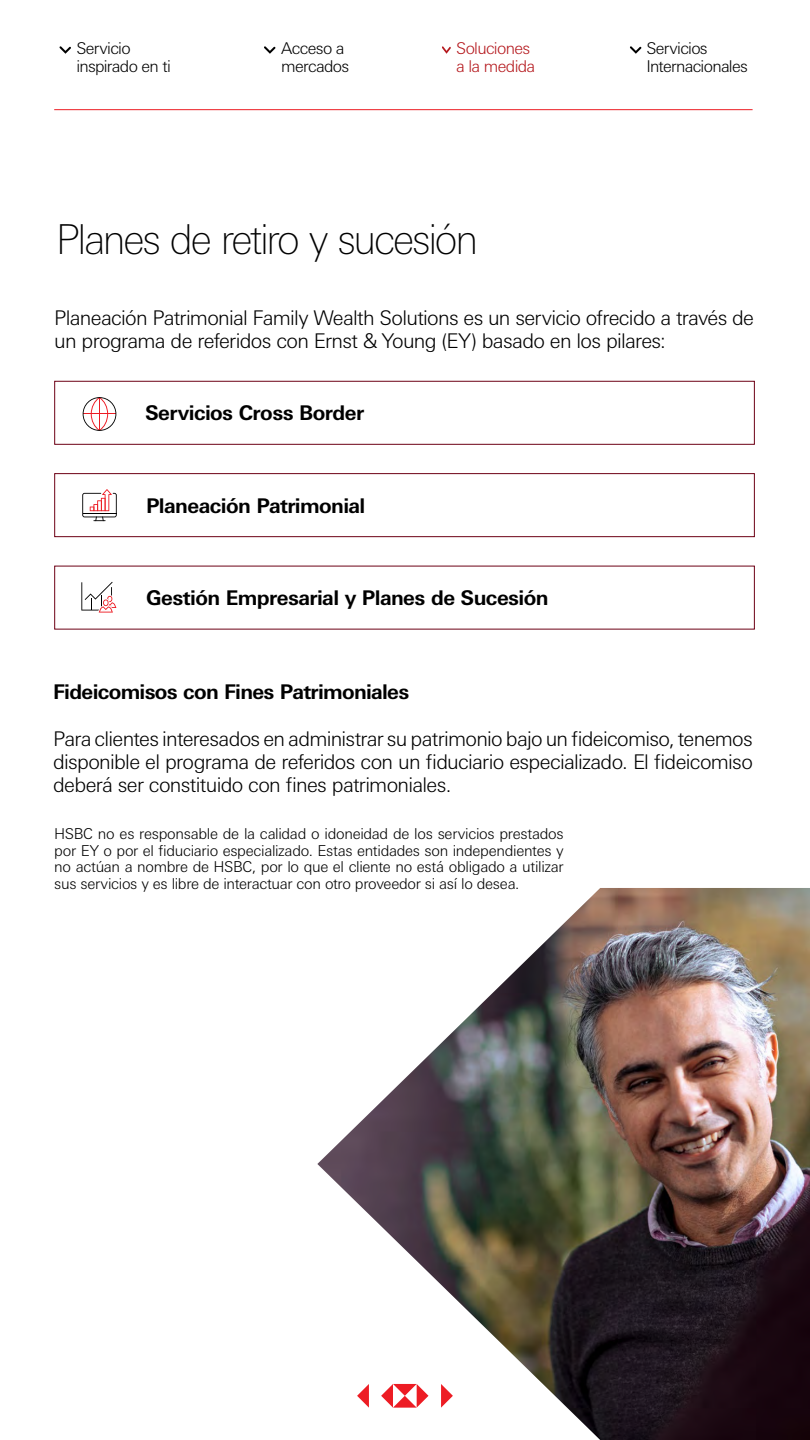
<style>
.page{position:relative;width:810px;height:1440px;background:#fff}
.page>*{position:absolute;margin:0;border:0;box-sizing:border-box;transform-origin:0 0}
.t1{font:100 41.25px "Univers Nextfor HSBC";letter-spacing:-.055em;color:#000}
.t2{font:300 20.25px/23.2px "Univers Nextfor HSBC";letter-spacing:-.035em;color:#000}
.t3{font:700 20.25px "Univers Nextfor HSBC";letter-spacing:-.03em;color:#000}
.t4{font:300 16.27px/18.3px "Univers Nextfor HSBC";letter-spacing:-.04em;color:#000}
.t5{font:300 16.27px/18.3px "Univers Nextfor HSBC";letter-spacing:-.04em;color:#b5191e}
.t6{font:300 15px/16.5px "Univers Nextfor HSBC";letter-spacing:-.02em;color:#000;text-align:justify}
</style>
<div class="page">
<div style="left:54px;top:381px;width:701px;height:64px;border:1px solid #6d0015"></div>
<div style="left:54px;top:473px;width:701px;height:64px;border:1px solid #6d0015"></div>
<img style="left:317px;top:888px;width:493px;height:552px">
<svg style="left:83px;top:397px;width:33px;height:34px"></svg>
<svg style="left:82px;top:489px;width:35px;height:32px"></svg>
<svg style="left:81px;top:582px;width:36px;height:31px"></svg>
<svg style="left:264px;top:46px;width:12px;height:8px"></svg>
<svg style="left:442px;top:46px;width:9px;height:8px"></svg>
<svg style="left:59px;top:46px;width:12px;height:8px"></svg>
<svg style="left:630px;top:46px;width:11px;height:8px"></svg>
<hr style="left:54px;top:109px;width:699px;height:1px;background:#ed1d24">
<svg style="left:381px;top:1384px;width:48px;height:24px"></svg>
<svg style="left:357px;top:1384px;width:12px;height:24px"></svg>
<svg style="left:441px;top:1384px;width:12px;height:24px"></svg>
<p class="t4" style="left:76px;top:38px;width:96px">Servicio inspirado en ti</p>
<p class="t4" style="left:646px;top:38px;width:103px">Servicios<br>Internacionales</p>
<p class="t4" style="left:281px;top:38px;width:70px">Acceso a mercados</p>
<p class="t5" style="left:456px;top:38px;width:81px">Soluciones a la medida</p>
<h1 class="t1" style="left:56px;top:210px;width:424px">Planes de retiro y sucesión</h1>
<p class="t2" style="left:54px;top:305px;width:701px">Planeación Patrimonial Family Wealth Solutions es un servicio ofrecido a través de un programa de referidos con Ernst &amp; Young (EY) basado en los pilares:</p>
<p class="t3" style="left:145px;top:399px;width:221px">Servicios Cross Border</p>
<p class="t3" style="left:146px;top:491px;width:221px">Planeación Patrimonial</p>
<p class="t3" style="left:146px;top:584px;width:404px">Gestión Empresarial y Planes de Sucesión</p>
<p class="t3" style="left:53px;top:678px;width:358px">Fideicomisos con Fines Patrimoniales</p>
<p class="t2" style="left:53px;top:725px;width:701px;text-align:justify">Para clientes interesados en administrar su patrimonio bajo un fideicomiso, tenemos disponible el programa de referidos con un fiduciario especializado. El fideicomiso deberá ser constituido con fines patrimoniales.</p>
<p class="t6" style="left:54px;top:825px;width:511px">HSBC no es responsable de la calidad o idoneidad de los servicios prestados por EY o por el fiduciario especializado. Estas entidades son independientes y no actúan a nombre de HSBC, por lo que el cliente no está obligado a utilizar sus servicios y es libre de interactuar con otro proveedor si así lo desea.</p>
</div>
